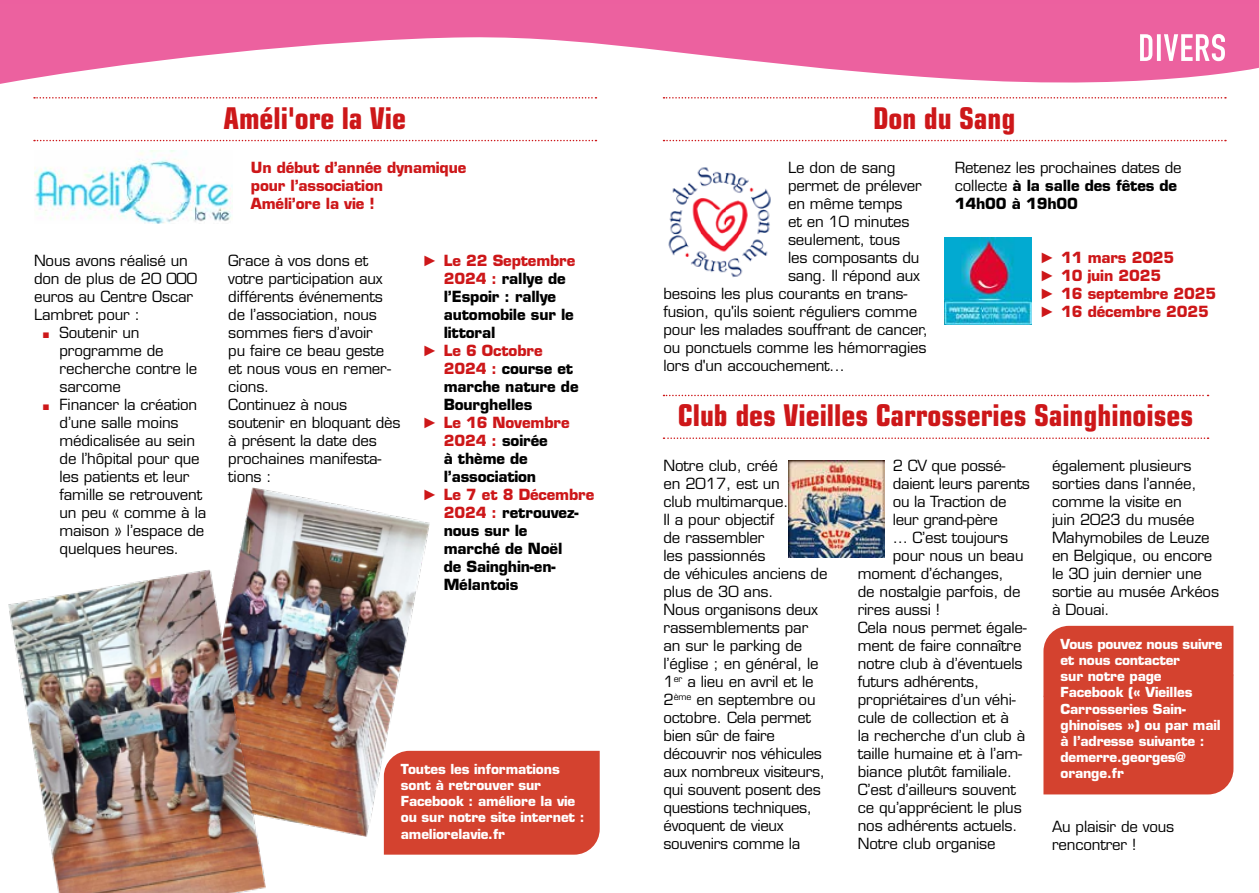
<style>
.page{position:relative;width:1259px;height:893px;background:#fff}
.page>*{position:absolute;margin:0;border:0;box-sizing:border-box;transform-origin:0 0}
.t1{font:700 condensed 30px "Eurostile LT Std";color:#cd1719}
.t2{font:15px/18px "Eurostile LT Std";letter-spacing:-.01em;color:#000}
.t3{font:700 15px "Eurostile LT Std";letter-spacing:-.01em;color:#000}
.t4{font:700 15px/18px "Eurostile LT Std";letter-spacing:-.01em;color:#cd1719}
.t5{font:700 13.5px/16.2px "Eurostile LT Std";letter-spacing:-.01em;color:#fff}
.s1{font-family:"Arial";font-weight:900;font-size:12px;color:#cd1719}
.s2{font-family:"Arial";font-weight:900}
.s3{color:#cd1719}
.s4{font-weight:700}
</style>
<div class="page">
<svg style="left:0;top:0;width:1259px;height:84px"></svg>
<svg style="left:1140px;top:34px;width:85px;height:27px"></svg>
<svg style="left:34px;top:140px;width:562px;height:1px"></svg>
<svg style="left:34px;top:97px;width:562px;height:2px"></svg>
<img style="left:34px;top:150px;width:199px;height:74px">
<img style="left:236px;top:488px;width:194px;height:348px">
<div style="left:384px;top:751px;width:216px;height:104px;background:#d4422f"></div>
<img style="left:9px;top:569px;width:256px;height:324px">
<svg style="left:663px;top:140px;width:563px;height:1px"></svg>
<svg style="left:663px;top:97px;width:563px;height:2px"></svg>
<img style="left:944px;top:238px;width:87px;height:86px">
<svg style="left:663px;top:437px;width:545px;height:2px"></svg>
<svg style="left:663px;top:395px;width:545px;height:1px"></svg>
<img style="left:668px;top:167px;width:103px;height:110px">
<div style="left:1043px;top:626px;width:190px;height:168px;background:#d4422f"></div>
<img style="left:788px;top:461px;width:96px;height:97px">
<p class="t2" style="left:34px;top:252px;width:165px">Nous avons réalisé un don de plus de 20 000 euros au Centre Oscar<br>Lambret pour :</p>
<p class="t2" style="left:60px;top:324px;width:139px;text-indent:-17px"><span class="s1">■</span> Soutenir un programme de recherche contre le sarcome</p>
<p class="t2" style="left:60px;top:396px;width:148px;text-indent:-17px"><span class="s1">■</span> Financer la création d’une salle moins médicalisée au sein de l’hôpital pour que les patients et leur famille se retrouvent un peu « comme à la maison » l’espace de quelques heures.</p>
<h1 class="t1" style="left:223px;top:100px;width:184px">Améli'ore la Vie</h1>
<p class="t4" style="left:251px;top:158px;width:217px">Un début d’année dynamique pour l’association<br>Améli’ore la vie !</p>
<p class="t2" style="left:228px;top:252px;width:174px">Grace à vos dons et votre participation aux différents événements de l’association, nous sommes fiers d’avoir<br>pu faire ce beau geste et nous vous en remer&shy;cions.<br>Continuez à nous soutenir en bloquant dès à présent la date des prochaines manifesta&shy;tions :</p>
<p class="t4" style="left:422px;top:252px;width:154px"><span class="s2">►</span> Le 22 Septembre</p>
<p class="t3" style="left:444px;top:270px;width:124px"><span class="s3">2024 :</span> rallye de</p>
<p class="t3" style="left:444px;top:288px;width:114px">l’Espoir : rallye</p>
<p class="t3" style="left:444px;top:306px;width:132px">automobile sur le</p>
<p class="t3" style="left:444px;top:324px;width:53px">littoral</p>
<p class="t4" style="left:422px;top:342px;width:122px"><span class="s2">►</span> Le 6 Octobre</p>
<p class="t3" style="left:444px;top:360px;width:131px"><span class="s3">2024 :</span> course et</p>
<p class="t3" style="left:444px;top:378px;width:136px">marche nature de</p>
<p class="t3" style="left:444px;top:396px;width:90px">Bourghelles</p>
<p class="t4" style="left:422px;top:414px;width:149px"><span class="s2">►</span> Le 16 Novembre</p>
<p class="t3" style="left:444px;top:432px;width:106px"><span class="s3">2024 :</span> soirée</p>
<p class="t3" style="left:444px;top:450px;width:86px">à thème de</p>
<p class="t3" style="left:444px;top:468px;width:94px">l’association</p>
<p class="t4" style="left:422px;top:486px;width:173px"><span class="s2">►</span> Le 7 et 8 Décembre</p>
<p class="t3" style="left:444px;top:504px;width:136px"><span class="s3">2024 :</span> retrouvez-</p>
<p class="t3" style="left:444px;top:522px;width:85px">nous sur le</p>
<p class="t3" style="left:444px;top:540px;width:120px">marché de Noël</p>
<p class="t3" style="left:444px;top:558px;width:113px">de Sainghin-en-</p>
<p class="t3" style="left:444px;top:576px;width:76px">Mélantois</p>
<p class="t5" style="left:401px;top:761px;width:185px">Toutes les informations sont à retrouver sur<br>Facebook : améliore la vie ou sur notre site internet : ameliorelavie.fr</p>
<h1 class="t1" style="left:873px;top:100px;width:144px">Don du Sang</h1>
<p class="t2" style="left:788px;top:158px;width:109px">Le don de sang</p>
<p class="t2" style="left:788px;top:176px;width:135px">permet de prélever</p>
<p class="t2" style="left:788px;top:194px;width:116px">en même temps</p>
<p class="t2" style="left:788px;top:212px;width:123px">et en 10 minutes</p>
<p class="t2" style="left:788px;top:230px;width:114px">seulement, tous</p>
<p class="t2" style="left:788px;top:248px;width:133px">les composants du</p>
<p class="t2" style="left:788px;top:266px;width:133px">sang. Il répond aux</p>
<p class="t2" style="left:663px;top:284px;width:245px">besoins les plus courants en trans-</p>
<p class="t2" style="left:663px;top:302px;width:255px">fusion, qu'ils soient réguliers comme</p>
<p class="t2" style="left:663px;top:320px;width:266px">pour les malades souffrant de cancer,</p>
<p class="t2" style="left:663px;top:338px;width:264px">ou ponctuels comme les hémorragies</p>
<p class="t2" style="left:663px;top:356px;width:183px">lors d'un accouchement...</p>
<p class="t2" style="left:955px;top:158px;width:228px">Retenez les prochaines dates de collecte <span class="s4">à la salle des fêtes de<br>14h00 à 19h00</span></p>
<p class="t4" style="left:1040px;top:248px;width:178px"><span class="s2">►</span> 11 mars 2025<br><span class="s2">►</span> 10 juin 2025<br><span class="s2">►</span> 16 septembre 2025 <span class="s2">►</span> 16 décembre 2025</p>
<h1 class="t1" style="left:678px;top:398px;width:517px">Club des Vieilles Carrosseries Sainghinoises</h1>
<p class="t2" style="left:663px;top:456px;width:165px">Notre club, créé<br>en 2017, est un<br>club multimarque.<br>Il a pour objectif<br>de rassembler<br>les passionnés<br>de véhicules anciens de plus de 30 ans.<br>Nous organisons deux rassemblements par an sur le parking de l’église ; en général, le<br>1<sup>er</sup> a lieu en avril et le<br>2<sup>ème</sup> en septembre ou octobre. Cela permet bien sûr de faire découvrir nos véhicules aux nombreux visiteurs, qui souvent posent des questions techniques, évoquent de vieux souvenirs comme la</p>
<p class="t2" style="left:893px;top:456px;width:114px">2 CV que possé-</p>
<p class="t2" style="left:1052px;top:456px;width:169px">également plusieurs sorties dans l’année, comme la visite en<br>juin 2023 du musée<br>Mahymobiles de Leuze en Belgique, ou encore le 30 juin dernier une sortie au musée Arkéos à Douai.</p>
<p class="t5" style="left:1060px;top:636px;width:164px">Vous pouvez nous suivre et nous contacter<br>sur notre page<br>Facebook (« Vieilles<br>Carrosseries Sain&shy;ghinoises ») ou par mail à l’adresse suivante : demerre.georges@ orange.fr</p>
<p class="t2" style="left:1052px;top:818px;width:124px">Au plaisir de vous rencontrer !</p>
<p class="t2" style="left:893px;top:474px;width:139px">daient leurs parents</p>
<p class="t2" style="left:893px;top:492px;width:115px">ou la Traction de</p>
<p class="t2" style="left:893px;top:510px;width:107px">leur grand-père</p>
<p class="t2" style="left:893px;top:528px;width:117px">… C’est toujours</p>
<p class="t2" style="left:893px;top:546px;width:132px">pour nous un beau</p>
<p class="t2" style="left:857px;top:564px;width:147px">moment d’échanges,</p>
<p class="t2" style="left:857px;top:582px;width:164px">de nostalgie parfois, de</p>
<p class="t2" style="left:857px;top:600px;width:84px">rires aussi !</p>
<p class="t2" style="left:857px;top:618px;width:170px">Cela nous permet égale-</p>
<p class="t2" style="left:857px;top:636px;width:165px">ment de faire connaître</p>
<p class="t2" style="left:857px;top:654px;width:166px">notre club à d’éventuels</p>
<p class="t2" style="left:857px;top:672px;width:123px">futurs adhérents,</p>
<p class="t2" style="left:857px;top:690px;width:160px">propriétaires d’un véhi-</p>
<p class="t2" style="left:857px;top:708px;width:153px">cule de collection et à</p>
<p class="t2" style="left:857px;top:726px;width:169px">la recherche d’un club à</p>
<p class="t2" style="left:857px;top:744px;width:166px">taille humaine et à l’am-</p>
<p class="t2" style="left:857px;top:762px;width:156px">biance plutôt familiale.</p>
<p class="t2" style="left:857px;top:780px;width:160px">C’est d’ailleurs souvent</p>
<p class="t2" style="left:857px;top:798px;width:165px">ce qu’apprécient le plus</p>
<p class="t2" style="left:857px;top:816px;width:161px">nos adhérents actuels.</p>
<p class="t2" style="left:857px;top:834px;width:139px">Notre club organise</p>
</div>
